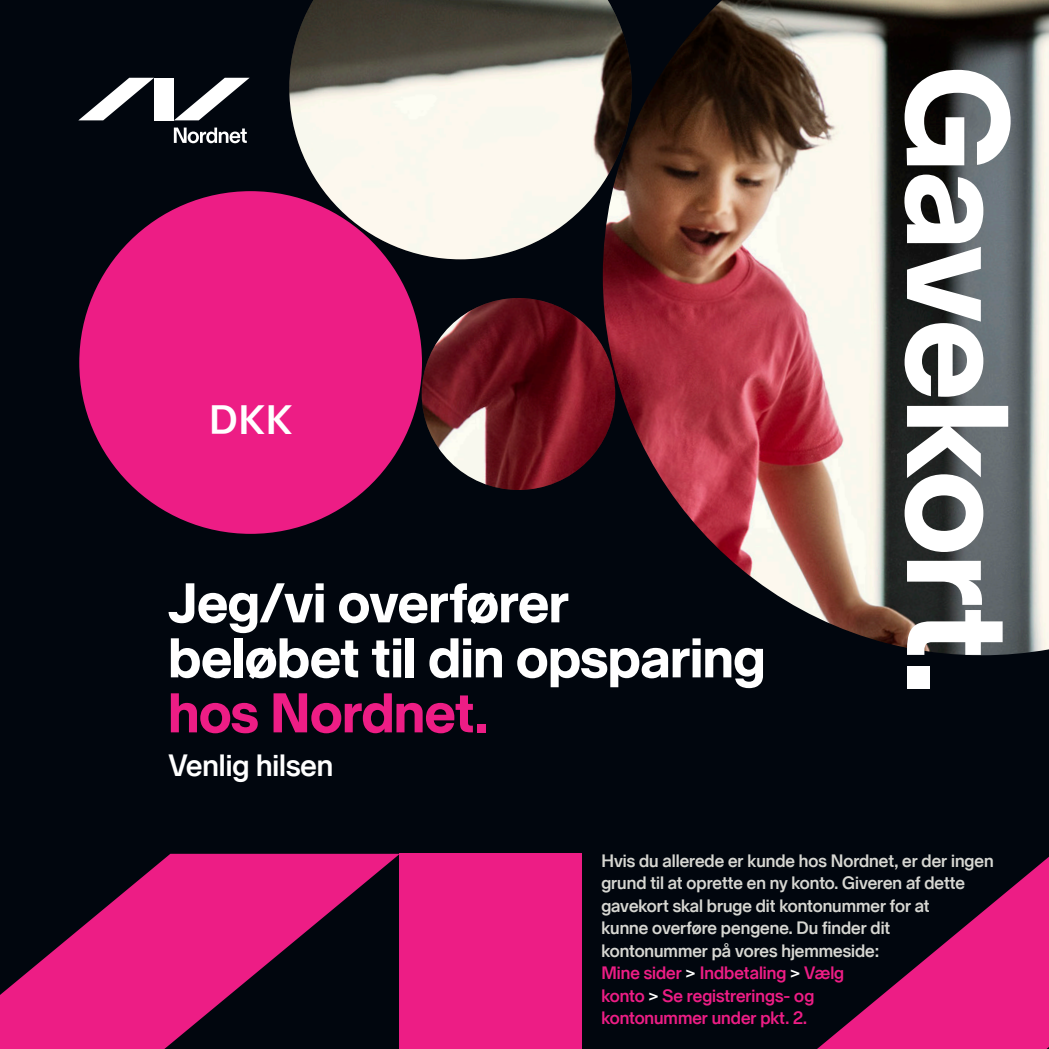
<style>
.page{position:relative;width:1049px;height:1049px;background:#01060e}
.page>*{position:absolute;margin:0;border:0;box-sizing:border-box;transform-origin:0 0}
.t1{font:800 142.5px "Nordnet Sans";color:#fff}
.t2{font:800 55px "Nordnet Sans";color:#fff}
.t3{font:800 55px "Nordnet Sans";color:#ed1d85}
.t4{font:700 40px "Nordnet Sans";color:#fff}
.t5{font:700 30px "Nordnet Sans";color:#fff}
.t6{font:700 17.5px/22.5px "Nordnet Sans";color:#d7d7d2}
.t7{font:700 17.5px "Nordnet Sans";color:#ed1d85}
.s1{color:#fff}
</style>
<div class="page">
<img style="left:289px;top:0;width:314px;height:259px">
<img style="left:422px;top:298px;width:193px;height:192px;border-radius:96px">
<img style="left:603px;top:0;width:446px;height:655px">
<svg style="left:817px;top:857px;width:232px;height:192px"></svg>
<svg style="left:0;top:854px;width:400px;height:195px;fill:#ed1d85"></svg>
<div style="left:400px;top:854px;width:182px;height:195px;background:#ed1d85"></div>
<svg style="left:174px;top:78px;width:76px;height:42px"></svg>
<svg style="left:79px;top:78px;width:75px;height:42px"></svg>
<div style="left:154px;top:78px;width:20px;height:42px;background:#fff"></div>
<svg style="left:174px;top:128px;width:73px;height:15px"></svg>
<div style="left:79px;top:191px;width:343px;height:343px;background:#ed1d85;border-radius:50%"></div>
<p class="t4" style="left:209px;top:397px;width:84px">DKK</p>
<p class="t2" style="left:168px;top:571px;width:402px">Jeg/vi overfører</p>
<p class="t2" style="left:168px;top:626px;width:598px">beløbet til din opsparing</p>
<p class="t3" style="left:168px;top:681px;width:321px">hos Nordnet.</p>
<p class="t5" style="left:168px;top:748px;width:166px">Venlig hilsen</p>
<p class="t1" style="left:1040px;top:67px;width:629px;rotate:90deg">Gavekort.</p>
<p class="t6" style="left:601px;top:850px;width:394px">Hvis du allerede er kunde hos Nordnet, er der ingen grund til at oprette en ny konto. Giveren af dette</p>
<p class="t6" style="left:601px;top:895px;width:330px">gavekort skal bruge dit kontonummer for at</p>
<p class="t6" style="left:601px;top:917px;width:290px">kunne overføre pengene. Du finder dit</p>
<p class="t6" style="left:601px;top:940px;width:279px">kontonummer på vores hjemmeside:</p>
<p class="t7" style="left:601px;top:963px;width:244px">Mine sider <span class="s1">&gt;</span> Indbetaling <span class="s1">&gt;</span> Vælg</p>
<p class="t7" style="left:601px;top:986px;width:214px">konto <span class="s1">&gt;</span> Se registrerings- og</p>
<p class="t7" style="left:601px;top:1008px;width:207px">kontonummer under pkt. 2.</p>
</div>
